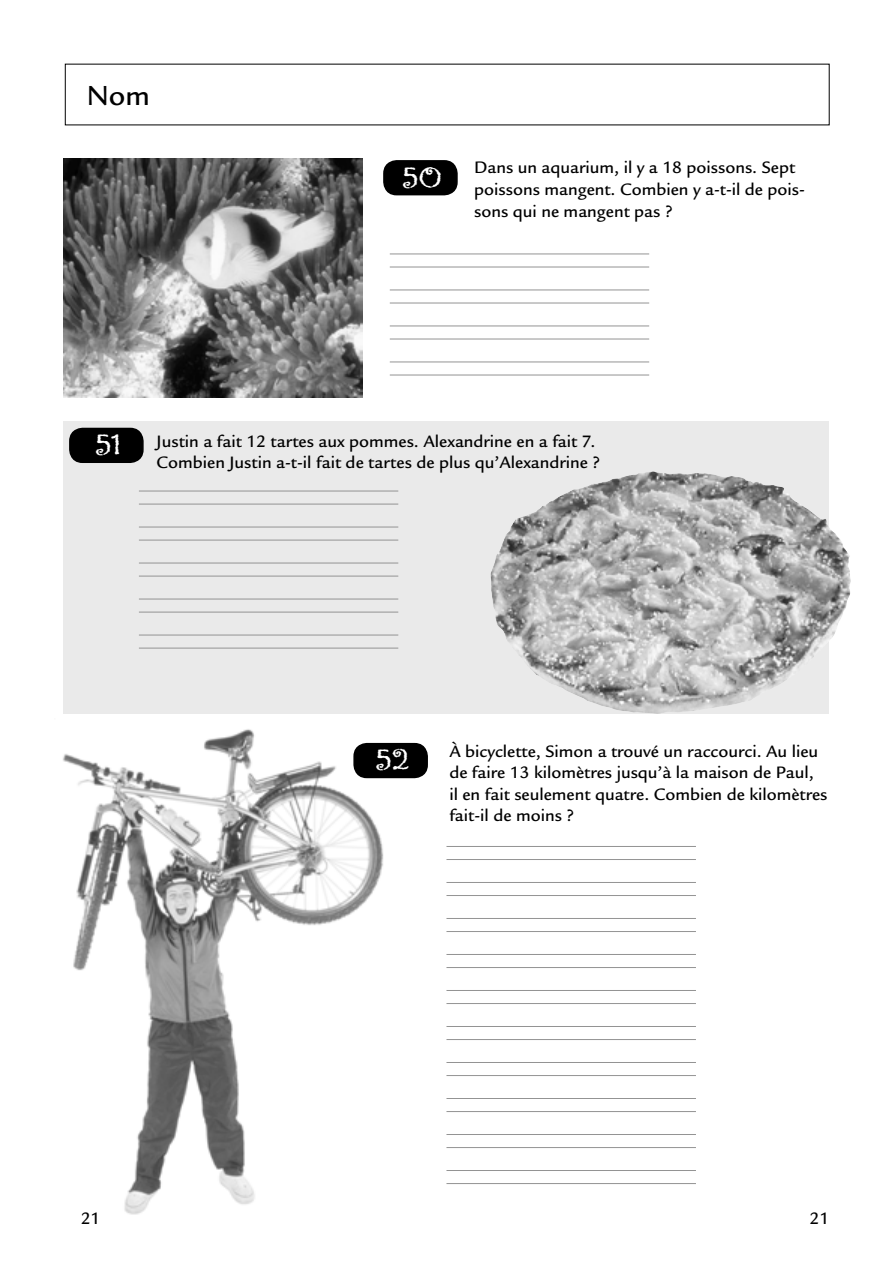
<style>
.page{position:relative;width:893px;height:1263px;background:#fff}
.page>*{position:absolute;margin:0;border:0;box-sizing:border-box;transform-origin:0 0}
.t1{font:30px "Greymantle MVB";color:#fff}
.t2{font:500 30px "Legacy Sans";color:#000}
.t3{font:500 18px/21.6px "Legacy Sans";color:#000}
.s1{font-family:"Greymantle MVB";font-weight:400;font-size:30px;color:#fff}
</style>
<div class="page">
<img style="left:63px;top:729px;width:328px;height:486px">
<div style="left:64px;top:421px;width:765px;height:292px;background:#eaeaea"></div>
<img style="left:64px;top:159px;width:298px;height:239px">
<hr style="left:390px;top:254px;width:259px;height:1px;background:#939393">
<hr style="left:390px;top:267px;width:259px;height:1px;background:#939393">
<hr style="left:390px;top:290px;width:259px;height:1px;background:#939393">
<hr style="left:390px;top:303px;width:259px;height:1px;background:#939393">
<hr style="left:390px;top:326px;width:259px;height:1px;background:#939393">
<hr style="left:390px;top:339px;width:259px;height:1px;background:#939393">
<hr style="left:390px;top:362px;width:259px;height:1px;background:#939393">
<hr style="left:390px;top:375px;width:259px;height:1px;background:#939393">
<svg style="left:383px;top:160px;width:75px;height:35px"></svg>
<svg style="left:69px;top:427px;width:75px;height:35px"></svg>
<hr style="left:139px;top:491px;width:259px;height:1px;background:#939393">
<hr style="left:139px;top:504px;width:259px;height:1px;background:#939393">
<hr style="left:139px;top:527px;width:259px;height:1px;background:#939393">
<hr style="left:139px;top:540px;width:259px;height:1px;background:#939393">
<hr style="left:139px;top:563px;width:259px;height:1px;background:#939393">
<hr style="left:139px;top:576px;width:259px;height:1px;background:#939393">
<hr style="left:139px;top:599px;width:259px;height:1px;background:#939393">
<hr style="left:139px;top:612px;width:259px;height:1px;background:#939393">
<hr style="left:139px;top:635px;width:259px;height:1px;background:#939393">
<hr style="left:139px;top:648px;width:259px;height:1px;background:#939393">
<hr style="left:446px;top:846px;width:250px;height:1px;background:#939393">
<hr style="left:446px;top:859px;width:250px;height:1px;background:#939393">
<hr style="left:446px;top:882px;width:250px;height:1px;background:#939393">
<hr style="left:446px;top:895px;width:250px;height:1px;background:#939393">
<hr style="left:446px;top:918px;width:250px;height:1px;background:#939393">
<hr style="left:446px;top:931px;width:250px;height:1px;background:#939393">
<hr style="left:446px;top:954px;width:250px;height:1px;background:#939393">
<hr style="left:446px;top:967px;width:250px;height:1px;background:#939393">
<hr style="left:446px;top:990px;width:250px;height:1px;background:#939393">
<hr style="left:446px;top:1003px;width:250px;height:1px;background:#939393">
<hr style="left:446px;top:1026px;width:250px;height:1px;background:#939393">
<hr style="left:446px;top:1039px;width:250px;height:1px;background:#939393">
<hr style="left:446px;top:1062px;width:250px;height:1px;background:#939393">
<hr style="left:446px;top:1075px;width:250px;height:1px;background:#939393">
<hr style="left:446px;top:1098px;width:250px;height:1px;background:#939393">
<hr style="left:446px;top:1111px;width:250px;height:1px;background:#939393">
<hr style="left:446px;top:1134px;width:250px;height:1px;background:#939393">
<hr style="left:446px;top:1147px;width:250px;height:1px;background:#939393">
<hr style="left:446px;top:1170px;width:250px;height:1px;background:#939393">
<hr style="left:446px;top:1183px;width:250px;height:1px;background:#939393">
<svg style="left:353px;top:742px;width:75px;height:35px"></svg>
<img style="left:490px;top:471px;width:361px;height:243px">
<h1 class="t2" style="left:87px;top:79px;width:65px">Nom</h1>
<h1 class="t1" style="left:402px;top:160px;width:42px">50</h1>
<p class="t3" style="left:474px;top:157px;width:332px">Dans un aquarium, il y a 18 poissons. Sept poissons mangent. Combien y a-t-il de pois&shy;sons qui ne mangent pas ?</p>
<p class="t3" style="left:95px;top:430px;width:506px;text-align:right"><span class="s1">51</span> Justin a fait 12 tartes aux pommes. Alexandrine en a fait 7.<br>Combien Justin a-t-il fait de tartes de plus qu’Alexandrine ?</p>
<p class="t3" style="left:81px;top:1208px;width:21px">21</p>
<h1 class="t1" style="left:375px;top:743px;width:35px">52</h1>
<p class="t3" style="left:449px;top:740px;width:380px">À bicyclette, Simon a trouvé un raccourci. Au lieu de faire 13 kilomètres jusqu’à la maison de Paul,<br>il en fait seulement quatre. Combien de kilomètres fait-il de moins ?</p>
<p class="t3" style="left:810px;top:1208px;width:21px">21</p>
</div>
